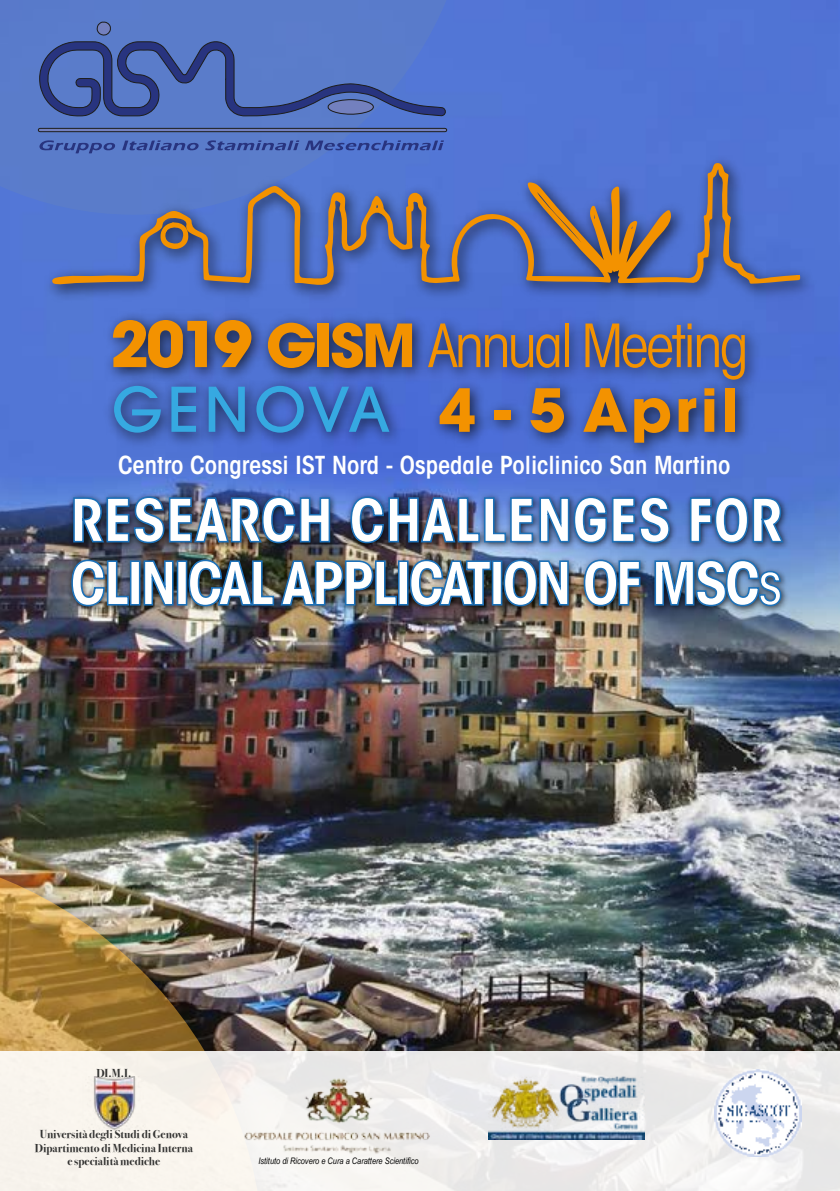
<style>
.page{position:relative;width:840px;height:1191px;background:#fff}
.page>*{position:absolute;margin:0;border:0;box-sizing:border-box;transform-origin:0 0}
.t1{font:condensed 59px "ITC Avant Garde Std";letter-spacing:-.05em;color:#f39200}
.t2{font:700 condensed 58.8px/63px "ITC Avant Garde Std";letter-spacing:-.05em;color:#fff}
.t3{font:700 58.8px "ITC Avant Garde Std";letter-spacing:.055em;color:#f39200}
.t4{font:600 condensed 24.6px "ITC Avant Garde Std";color:#fff}
.t5{font:700 11.6px/13.4px "Bodoni Svty Two ITCTT";color:#333332;text-align:center}
.t6{font:italic 9px "Arial Narrow";color:#000}
.s1{font-weight:700;font-stretch:normal;font-size:62.4px}
.s2{font-weight:700;font-stretch:normal}
.s3{font-weight:500;font-size:61px;color:#36a9e1}
.s4{font-weight:500}
</style>
<div class="page">
<img style="left:0;top:0;width:839px;height:1051px">
<img style="left:0;top:816px;width:308px;height:235px">
<img style="left:0;top:847px;width:264px;height:204px">
<div style="left:0;top:1051px;width:839px;height:140px;background:linear-gradient(to right,#f8f4ed,#ebebed)"></div>
<img style="left:82px;top:1076px;width:63px;height:54px">
<svg style="left:0;top:0;width:474px;height:215px;background:#587acb"></svg>
<img style="left:713px;top:1069px;width:88px;height:87px">
<img style="left:488px;top:1072px;width:156px;height:67px">
<img style="left:68px;top:306px;width:729px;height:102px">
<img style="left:97px;top:364px;width:665px;height:105px">
<img style="left:61px;top:484px;width:748px;height:239px">
<img style="left:72px;top:495px;width:259px;height:49px">
<img style="left:349px;top:495px;width:321px;height:49px">
<svg style="left:688px;top:496px;width:96px;height:48px;background:#2e5186"></svg>
<img style="left:70px;top:559px;width:60px;height:48px">
<div style="left:130px;top:560px;width:10px;height:45px;border:2px solid #1d71b8"></div>
<svg style="left:143px;top:559px;width:31px;height:47px"></svg>
<div style="left:177px;top:560px;width:10px;height:45px;border:2px solid #1d71b8"></div>
<img style="left:188px;top:559px;width:209px;height:48px">
<div style="left:398px;top:560px;width:10px;height:45px;border:2px solid #1d71b8"></div>
<img style="left:408px;top:559px;width:84px;height:48px">
<div style="left:491px;top:560px;width:11px;height:45px;border:2px solid #1d71b8"></div>
<svg style="left:502px;top:559px;width:67px;height:48px;background:#2c3d4f"></svg>
<img style="left:582px;top:559px;width:59px;height:48px">
<svg style="left:653px;top:557px;width:128px;height:50px;background:#3c5f84"></svg>
<svg style="left:39px;top:140px;width:77px;height:8px"></svg>
<svg style="left:122px;top:140px;width:77px;height:8px"></svg>
<svg style="left:305px;top:140px;width:138px;height:8px"></svg>
<svg style="left:205px;top:140px;width:94px;height:8px"></svg>
<svg style="left:38px;top:128px;width:410px;height:4px;background:#4d5679"></svg>
<svg style="left:39px;top:41px;width:407px;height:75px;background:#4d69b3"></svg>
<svg style="left:97px;top:22px;width:13px;height:13px"></svg>
<img style="left:37px;top:148px;width:784px;height:158px">
<svg style="left:51px;top:161px;width:749px;height:128px;background:#6172ab"></svg>
<svg style="left:371px;top:200px;width:10px;height:12px"></svg>
<svg style="left:159px;top:222px;width:30px;height:27px"></svg>
<img style="left:228px;top:1066px;width:228px;height:93px">
<h1 class="t1" style="left:110px;top:310px;width:639px"><span class="s1">2019</span> <span class="s2">GISM</span> Annual Meeting</h1>
<h2 class="t3" style="left:112px;top:371px;width:627px"><span class="s3">GENOVA</span> 4 - 5 April</h2>
<h3 class="t4" style="left:118px;top:450px;width:613px">Centro Congressi IST Nord - Ospedale Policlinico San Martino</h3>
<h2 class="t2" style="left:70px;top:488px;width:713px">RESEARCH CHALLENGES FOR<br>CLINICAL APPLICATION OF MSC<span class="s4">s</span></h2>
<p class="t5" style="left:96px;top:1065px;width:36px">DI.M.I.</p>
<p class="t5" style="left:35px;top:1126px;width:160px">Università degli Studi di Genova<br>Dipartimento di Medicina Interna e specialità mediche</p>
<p class="t6" style="left:258px;top:1154px;width:161px">Istituto di Ricovero e Cura a Carattere Scientifico</p>
</div>
